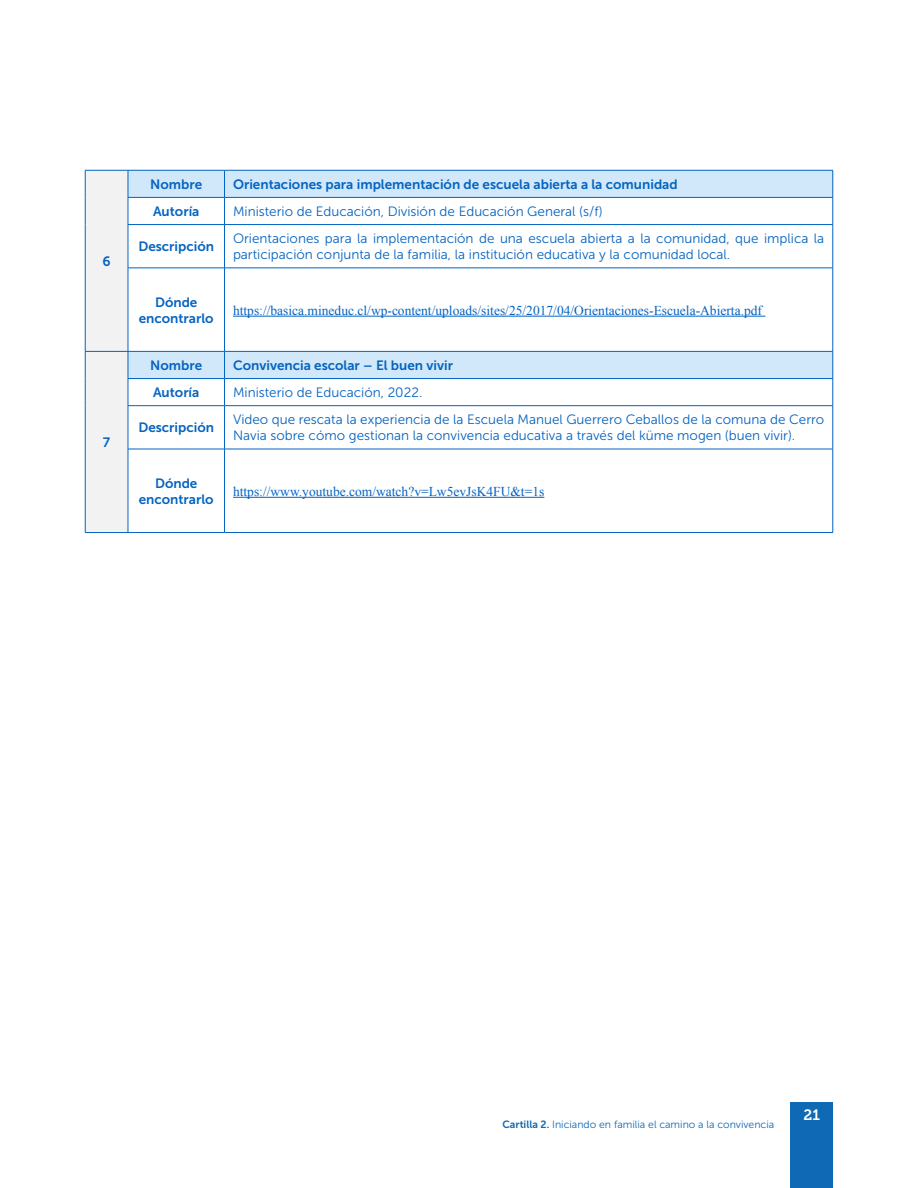
<style>
.page{position:relative;width:918px;height:1188px;background:#fff}
.page>*{position:absolute;margin:0;border:0;box-sizing:border-box;transform-origin:0 0}
.t1{font:15px "Museo Slab 700";color:#fff}
.t2{font:13.5px/16.2px "Museo Sans 300";color:#0563c1}
.t3{font:13.5px/16.2px "Museo Sans 700";color:#0563c1;text-align:center}
.t4{font:13.5px "Times New Roman";color:#0563c1}
.t5{font:10.5px "Museo Sans 300";color:#0f69b5}
.s1{font-family:"Museo Sans 700"}
</style>
<div class="page">
<div style="left:791px;top:1103px;width:42px;height:85px;background:#0f69b5"></div>
<svg style="left:85px;top:170px;width:749px;height:363px"></svg>
<hr style="left:128px;top:405px;width:97px;height:1px;background:#0563c1">
<hr style="left:128px;top:406px;width:1px;height:43px;background:#0563c1">
<hr style="left:225px;top:405px;width:608px;height:1px;background:#0563c1">
<hr style="left:224px;top:406px;width:1px;height:43px;background:#0563c1">
<hr style="left:833px;top:406px;width:1px;height:43px;background:#0563c1">
<hr style="left:128px;top:449px;width:97px;height:1px;background:#0563c1">
<hr style="left:128px;top:449px;width:1px;height:83px;background:#0563c1">
<hr style="left:225px;top:449px;width:608px;height:1px;background:#0563c1">
<hr style="left:224px;top:449px;width:1px;height:83px;background:#0563c1">
<hr style="left:833px;top:449px;width:1px;height:83px;background:#0563c1">
<hr style="left:85px;top:532px;width:43px;height:1px;background:#0563c1">
<hr style="left:128px;top:532px;width:97px;height:1px;background:#0563c1">
<hr style="left:225px;top:532px;width:608px;height:1px;background:#0563c1">
<hr style="left:233px;top:316px;width:532px;height:1px;background:#0563c1">
<hr style="left:233px;top:497px;width:311px;height:1px;background:#0563c1">
<p class="t3" style="left:103px;top:253px;width:10px">6</p>
<p class="t3" style="left:103px;top:434px;width:9px">7</p>
<p class="t3" style="left:150px;top:176px;width:54px">Nombre</p>
<p class="t3" style="left:233px;top:176px;width:446px">Orientaciones para implementación de escuela abierta a la comunidad</p>
<p class="t3" style="left:153px;top:203px;width:48px">Autoría</p>
<p class="t2" style="left:233px;top:203px;width:371px">Ministerio de Educación, División de Educación General (s/f)</p>
<p class="t3" style="left:138px;top:238px;width:77px">Descripción</p>
<p class="t2" style="left:233px;top:231px;width:593px">Orientaciones para la implementación de una escuela abierta a la comunidad, que implica la participación conjunta de la familia, la institución educativa y la comunidad local.</p>
<p class="t3" style="left:139px;top:294px;width:77px">Dónde encontrarlo</p>
<p class="t4" style="left:233px;top:301px;width:531px">https://basica.mineduc.cl/wp-content/uploads/sites/25/2017/04/Orientaciones-Escuela-Abierta.pdf</p>
<p class="t3" style="left:150px;top:357px;width:54px">Nombre</p>
<p class="t3" style="left:233px;top:357px;width:221px">Convivencia escolar – El buen vivir</p>
<p class="t3" style="left:153px;top:384px;width:48px">Autoría</p>
<p class="t2" style="left:233px;top:385px;width:191px">Ministerio de Educación, 2022.</p>
<p class="t3" style="left:138px;top:420px;width:77px">Descripción</p>
<p class="t2" style="left:233px;top:412px;width:593px">Video que rescata la experiencia de la Escuela Manuel Guerrero Ceballos de la comuna de Cerro<br>Navia sobre cómo gestionan la convivencia educativa a través del küme mogen (buen vivir).</p>
<p class="t3" style="left:139px;top:475px;width:77px">Dónde encontrarlo</p>
<p class="t4" style="left:233px;top:482px;width:313px">https://www.youtube.com/watch?v=Lw5evJsK4FU&amp;t=1s</p>
<p class="t5" style="left:502px;top:1119px;width:273px"><span class="s1">Cartilla 2.</span> Iniciando en familia el camino a la convivencia</p>
<p class="t1" style="left:804px;top:1107px;width:18px">21</p>
</div>
